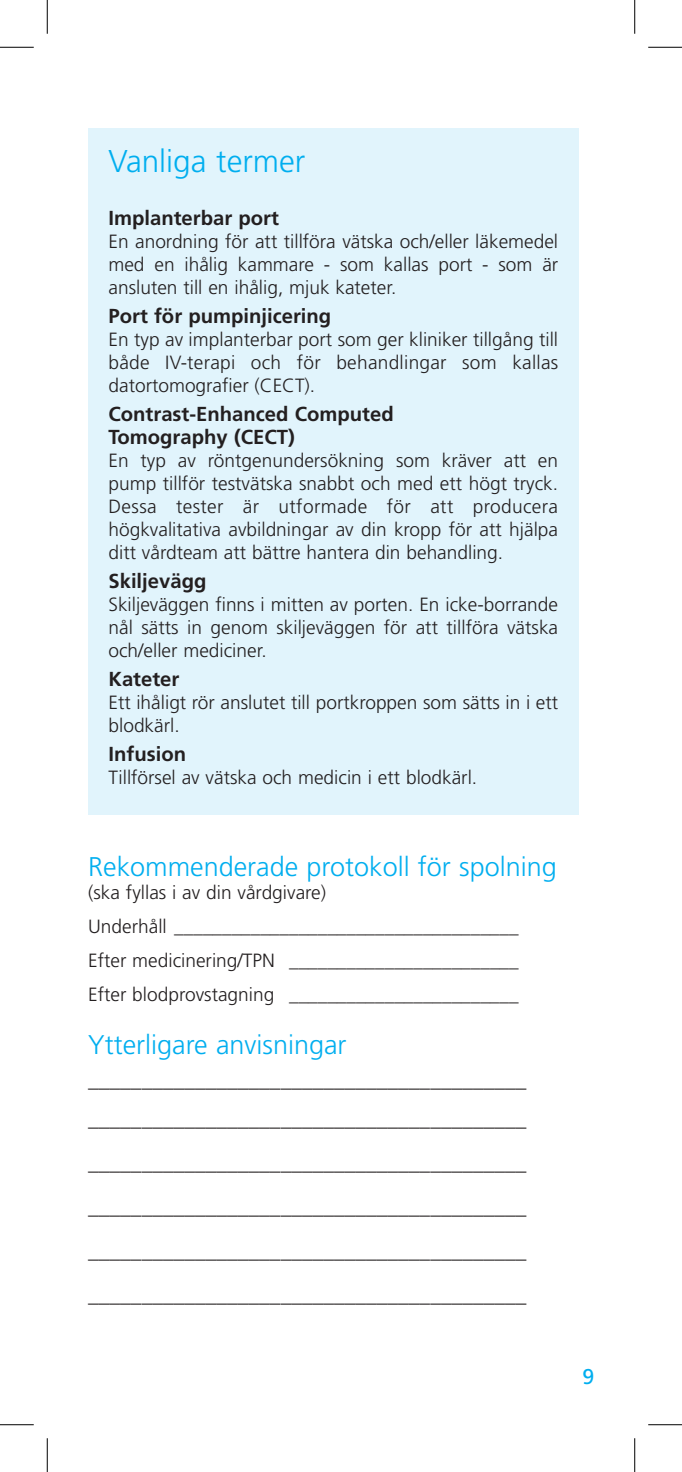
<style>
.page{position:relative;width:682px;height:1472px;background:#fff}
.page>*{position:absolute;margin:0;border:0;box-sizing:border-box;transform-origin:0 0}
.t1{font:300 31.5px "Frutiger LT Std";color:#00aeef}
.Subheads{font:300 27px "Frutiger LT Std";color:#00aeef}
.body_rules{font:300 21.38px "Frutiger LT Std";color:#231f20}
.InteriorHeads{font:300 21.38px "Frutiger LT Std";color:#231f20}
.t2{font:21.38px "Frutiger LT Std";color:#00aeef}
.QA_Questions{font:700 20.25px "Frutiger LT Std";color:#231f20}
.body{font:300 19.12px/22.9px "Frutiger LT Std";color:#231f20;text-align:justify}
</style>
<div class="page">
<div style="left:88px;top:128px;width:490px;height:687px;background:#e1f4fc"></div>
<hr style="left:0;top:47px;width:34px;height:1px;background:#000">
<hr style="left:648px;top:47px;width:34px;height:1px;background:#000">
<hr style="left:0;top:1424px;width:34px;height:1px;background:#000">
<hr style="left:648px;top:1424px;width:34px;height:1px;background:#000">
<hr style="left:47px;top:0;width:1px;height:34px;background:#000">
<hr style="left:47px;top:1438px;width:1px;height:34px;background:#000">
<hr style="left:634px;top:0;width:1px;height:34px;background:#000">
<hr style="left:634px;top:1438px;width:1px;height:34px;background:#000">
<p class="t1" style="left:108px;top:143px;width:198px">Vanliga termer</p>
<p class="QA_Questions" style="left:108px;top:206px;width:172px">Implanterbar port</p>
<p class="body" style="left:108px;top:230px;width:451px">En anordning för att tillföra vätska och/eller läkemedel med en ihålig kammare - som kallas port - som är ansluten till en ihålig, mjuk kateter.</p>
<p class="QA_Questions" style="left:108px;top:304px;width:224px">Port för pumpinjicering</p>
<p class="body" style="left:108px;top:328px;width:451px">En typ av implanterbar port som ger kliniker tillgång till både IV-terapi och för behandlingar som kallas datortomografier (CECT).</p>
<p class="QA_Questions" style="left:108px;top:402px;width:287px">Contrast-Enhanced Computed</p>
<p class="QA_Questions" style="left:108px;top:425px;width:188px">Tomography (CECT)</p>
<p class="body" style="left:108px;top:449px;width:451px">En typ av röntgenundersökning som kräver att en pump tillför testvätska snabbt och med ett högt tryck.<br>Dessa tester är utformade för att producera högkvalitativa avbildningar av din kropp för att hjälpa ditt vårdteam att bättre hantera din behandling.</p>
<p class="QA_Questions" style="left:108px;top:569px;width:99px">Skiljevägg</p>
<p class="body" style="left:108px;top:593px;width:451px">Skiljeväggen finns i mitten av porten. En icke-borrande nål sätts in genom skiljeväggen för att tillföra vätska och/eller mediciner.</p>
<p class="QA_Questions" style="left:108px;top:667px;width:72px">Kateter</p>
<p class="body" style="left:108px;top:691px;width:451px">Ett ihåligt rör anslutet till portkroppen som sätts in i ett blodkärl.</p>
<p class="QA_Questions" style="left:108px;top:742px;width:79px">Infusion</p>
<p class="body" style="left:108px;top:766px;width:370px">Tillförsel av vätska och medicin i ett blodkärl.</p>
<p class="Subheads" style="left:88px;top:851px;width:470px">Rekommenderade protokoll för spolning</p>
<p class="body" style="left:88px;top:880px;width:239px">(ska fyllas i av din vårdgivare)</p>
<p class="body" style="left:88px;top:915px;width:432px">Underhåll ____________________________________</p>
<p class="body" style="left:88px;top:949px;width:432px">Efter medicinering/TPN ________________________</p>
<p class="body" style="left:88px;top:983px;width:432px">Efter blodprovstagning ________________________</p>
<p class="Subheads" style="left:88px;top:1029px;width:260px">Ytterligare anvisningar</p>
<p class="InteriorHeads" style="left:88px;top:1067px;width:440px">_________________________________________</p>
<p class="body_rules" style="left:88px;top:1106px;width:440px">_________________________________________</p>
<p class="body_rules" style="left:88px;top:1150px;width:440px">_________________________________________</p>
<p class="body_rules" style="left:88px;top:1194px;width:440px">_________________________________________</p>
<p class="body_rules" style="left:88px;top:1238px;width:440px">_________________________________________</p>
<p class="body_rules" style="left:88px;top:1282px;width:440px">_________________________________________</p>
<p class="t2" style="left:582px;top:1363px;width:13px">9</p>
</div>
